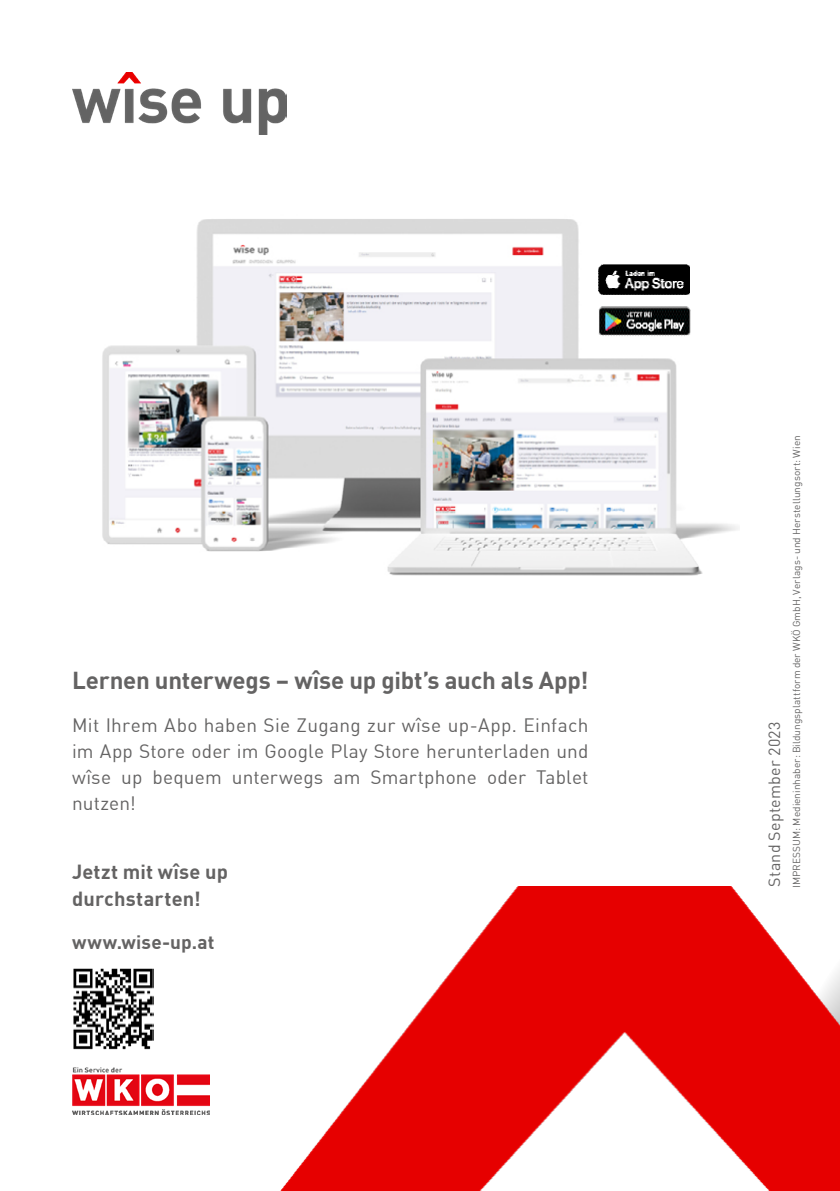
<style>
.page{position:relative;width:840px;height:1191px;background:#fff}
.page>*{position:absolute;margin:0;border:0;box-sizing:border-box;transform-origin:0 0}
.t1{font:700 24px "DIN Offc Pro";letter-spacing:-.01em;color:#646363}
.t2{font:700 20px/27px "DIN Offc Pro";letter-spacing:.01em;color:#646363}
.t3{font:19px/26px "DIN Offc Pro";letter-spacing:.01em;color:#646363;text-align:justify}
.t4{font:700 19px "DIN Offc Pro";letter-spacing:.01em;color:#646363}
.t5{font:16px "DIN Offc Pro";letter-spacing:.015em;color:#646363}
.t6{font:10px "DIN Offc Pro";letter-spacing:.005em;color:#646363}
</style>
<div class="page">
<img style="left:280px;top:886px;width:559px;height:305px">
<img style="left:72px;top:72px;width:214px;height:62px">
<img style="left:72px;top:1067px;width:138px;height:47px">
<img style="left:102px;top:219px;width:636px;height:357px">
<img style="left:597px;top:303px;width:99px;height:38px">
<img style="left:598px;top:264px;width:91px;height:31px">
<img style="left:73px;top:968px;width:80px;height:81px">
<p class="t1" style="left:72px;top:662px;width:517px">Lernen unterwegs – wîse up gibt’s auch als App!</p>
<p class="t3" style="left:72px;top:711px;width:517px">Mit Ihrem Abo haben Sie Zugang zur wîse up-App. Einfach im App Store oder im Google Play Store herunterladen und wîse up bequem unterwegs am Smartphone oder Tablet nutzen!</p>
<p class="t2" style="left:72px;top:857px;width:157px">Jetzt mit wîse up durchstarten!</p>
<p class="t4" style="left:72px;top:927px;width:144px">www.wise-up.at</p>
<p class="t6" style="left:788px;top:888px;width:454px;rotate:-90deg">IMPRESSUM: Medieninhaber: Bildungsplattform der WKÖ GmbH, Verlags- und Herstellungsort: Wien</p>
<p class="t5" style="left:761px;top:886px;width:167px;rotate:-90deg">Stand September 2023</p>
</div>
